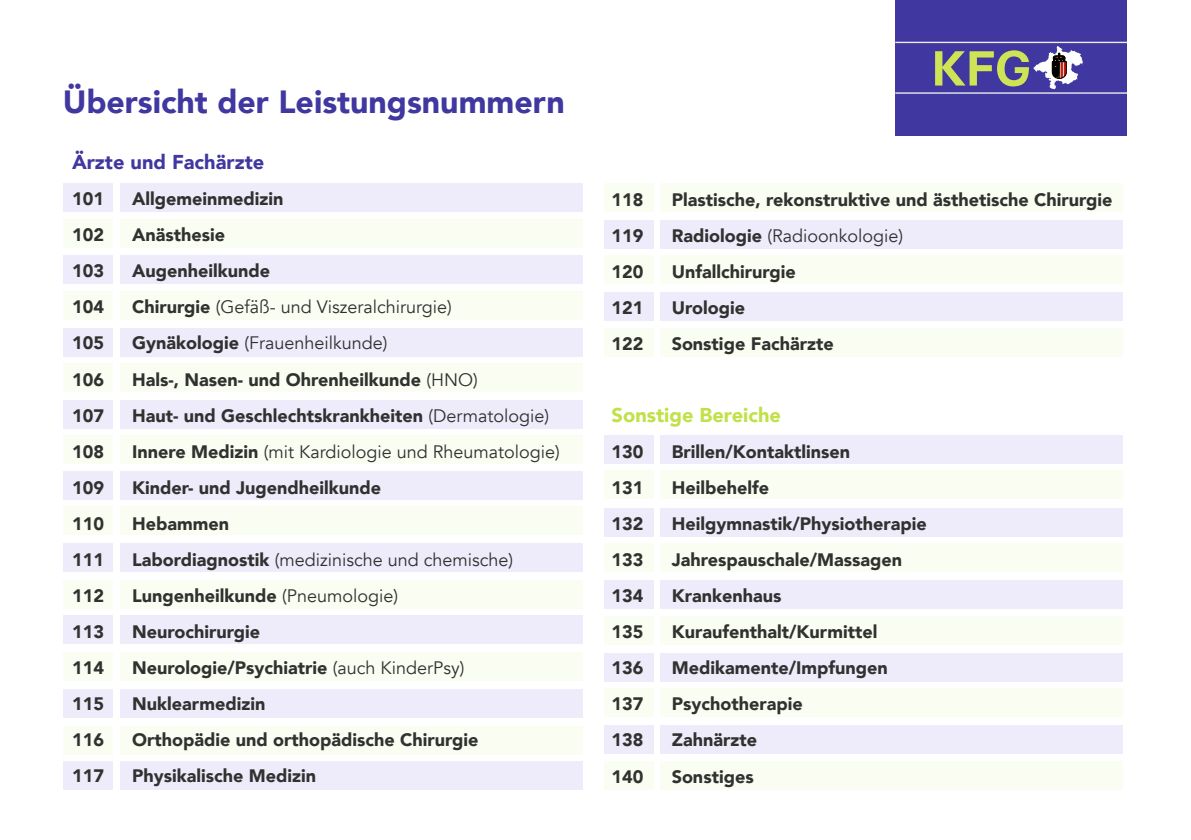
<style>
.page{position:relative;width:1191px;height:840px;background:#fff}
.page>*{position:absolute;margin:0;border:0;box-sizing:border-box;transform-origin:0 0}
.t1{font:900 32px "Avenir";color:#4038a0}
.t2{font:900 20px "Avenir";color:#4038a0}
.t3{font:900 20px "Avenir";color:#c2e047}
.t4{font:900 18px "Avenir";color:#313130}
.t5{font:18px "Avenir";color:#313130}
.s1{font-weight:900}
.s2{font-weight:400}
</style>
<div class="page">
<div style="left:63px;top:183px;width:50px;height:29px;background:#eeebfb"></div>
<div style="left:63px;top:219px;width:50px;height:28px;background:#fafdf2"></div>
<div style="left:63px;top:255px;width:50px;height:29px;background:#eeebfb"></div>
<div style="left:63px;top:291px;width:50px;height:28px;background:#fafdf2"></div>
<div style="left:120px;top:183px;width:462px;height:29px;background:#eeebfb"></div>
<div style="left:120px;top:219px;width:462px;height:28px;background:#fafdf2"></div>
<div style="left:120px;top:255px;width:462px;height:29px;background:#eeebfb"></div>
<div style="left:120px;top:291px;width:462px;height:28px;background:#fafdf2"></div>
<div style="left:604px;top:220px;width:49px;height:29px;background:#eeebfb"></div>
<div style="left:604px;top:255px;width:49px;height:29px;background:#fafdf2"></div>
<div style="left:604px;top:292px;width:49px;height:29px;background:#eeebfb"></div>
<div style="left:604px;top:327px;width:49px;height:29px;background:#fafdf2"></div>
<div style="left:660px;top:220px;width:463px;height:29px;background:#eeebfb"></div>
<div style="left:660px;top:255px;width:463px;height:29px;background:#fafdf2"></div>
<div style="left:660px;top:292px;width:463px;height:29px;background:#eeebfb"></div>
<div style="left:660px;top:327px;width:463px;height:29px;background:#fafdf2"></div>
<div style="left:63px;top:471px;width:50px;height:28px;background:#eeebfb"></div>
<div style="left:63px;top:506px;width:50px;height:28px;background:#fafdf2"></div>
<div style="left:63px;top:652px;width:50px;height:28px;background:#fafdf2"></div>
<div style="left:63px;top:543px;width:50px;height:28px;background:#eeebfb"></div>
<div style="left:63px;top:689px;width:50px;height:28px;background:#eeebfb"></div>
<div style="left:63px;top:579px;width:50px;height:29px;background:#fafdf2"></div>
<div style="left:63px;top:725px;width:50px;height:29px;background:#fafdf2"></div>
<div style="left:120px;top:471px;width:462px;height:28px;background:#eeebfb"></div>
<div style="left:120px;top:506px;width:462px;height:28px;background:#fafdf2"></div>
<div style="left:120px;top:652px;width:462px;height:28px;background:#fafdf2"></div>
<div style="left:120px;top:543px;width:462px;height:28px;background:#eeebfb"></div>
<div style="left:120px;top:689px;width:462px;height:28px;background:#eeebfb"></div>
<div style="left:120px;top:579px;width:462px;height:29px;background:#fafdf2"></div>
<div style="left:120px;top:725px;width:462px;height:29px;background:#fafdf2"></div>
<div style="left:604px;top:183px;width:49px;height:29px;background:#fafdf2"></div>
<div style="left:604px;top:760px;width:49px;height:28px;background:#fafdf2"></div>
<div style="left:660px;top:183px;width:463px;height:29px;background:#fafdf2"></div>
<div style="left:660px;top:760px;width:463px;height:28px;background:#fafdf2"></div>
<div style="left:63px;top:327px;width:50px;height:29px;background:#eeebfb"></div>
<div style="left:63px;top:363px;width:50px;height:28px;background:#fafdf2"></div>
<div style="left:63px;top:399px;width:50px;height:29px;background:#eeebfb"></div>
<div style="left:63px;top:435px;width:50px;height:28px;background:#fafdf2"></div>
<div style="left:120px;top:327px;width:462px;height:29px;background:#eeebfb"></div>
<div style="left:120px;top:363px;width:462px;height:28px;background:#fafdf2"></div>
<div style="left:120px;top:399px;width:462px;height:29px;background:#eeebfb"></div>
<div style="left:120px;top:435px;width:462px;height:28px;background:#fafdf2"></div>
<div style="left:604px;top:435px;width:49px;height:28px;background:#eeebfb"></div>
<div style="left:660px;top:435px;width:463px;height:28px;background:#eeebfb"></div>
<div style="left:604px;top:507px;width:49px;height:29px;background:#eeebfb"></div>
<div style="left:604px;top:543px;width:49px;height:28px;background:#fafdf2"></div>
<div style="left:604px;top:579px;width:49px;height:29px;background:#eeebfb"></div>
<div style="left:660px;top:507px;width:463px;height:29px;background:#eeebfb"></div>
<div style="left:660px;top:543px;width:463px;height:28px;background:#fafdf2"></div>
<div style="left:660px;top:579px;width:463px;height:29px;background:#eeebfb"></div>
<div style="left:604px;top:470px;width:49px;height:28px;background:#fafdf2"></div>
<div style="left:660px;top:470px;width:463px;height:28px;background:#fafdf2"></div>
<div style="left:604px;top:653px;width:49px;height:28px;background:#eeebfb"></div>
<div style="left:604px;top:688px;width:49px;height:28px;background:#fafdf2"></div>
<div style="left:604px;top:725px;width:49px;height:28px;background:#eeebfb"></div>
<div style="left:660px;top:653px;width:463px;height:28px;background:#eeebfb"></div>
<div style="left:660px;top:688px;width:463px;height:28px;background:#fafdf2"></div>
<div style="left:660px;top:725px;width:463px;height:28px;background:#eeebfb"></div>
<div style="left:604px;top:615px;width:49px;height:29px;background:#fafdf2"></div>
<div style="left:660px;top:615px;width:463px;height:29px;background:#fafdf2"></div>
<div style="left:63px;top:615px;width:50px;height:28px;background:#eeebfb"></div>
<div style="left:63px;top:761px;width:50px;height:28px;background:#eeebfb"></div>
<div style="left:120px;top:615px;width:462px;height:28px;background:#eeebfb"></div>
<div style="left:120px;top:761px;width:462px;height:28px;background:#eeebfb"></div>
<div style="left:895px;top:0;width:231px;height:136px;background:#4038a0"></div>
<hr style="left:895px;top:42px;width:232px;height:1px;background:#ececec">
<hr style="left:895px;top:92px;width:232px;height:2px;background:#ececec">
<svg style="left:935px;top:46px;width:147px;height:43px"></svg>
<h1 class="t1" style="left:63px;top:75px;width:503px">Übersicht der Leistungsnummern</h1>
<p class="t2" style="left:72px;top:145px;width:194px">Ärzte und Fachärzte</p>
<p class="t4" style="left:72px;top:183px;width:33px">101</p>
<p class="t4" style="left:132px;top:183px;width:153px">Allgemeinmedizin</p>
<p class="t4" style="left:72px;top:219px;width:33px">102</p>
<p class="t4" style="left:132px;top:219px;width:95px">Anästhesie</p>
<p class="t4" style="left:72px;top:255px;width:33px">103</p>
<p class="t4" style="left:132px;top:255px;width:140px">Augenheilkunde</p>
<p class="t4" style="left:72px;top:291px;width:33px">104</p>
<p class="t5" style="left:132px;top:296px;width:321px"><span class="s1">Chirurgie</span> (Gefäß- und Viszeralchirurgie)</p>
<p class="t4" style="left:72px;top:327px;width:33px">105</p>
<p class="t5" style="left:132px;top:332px;width:257px"><span class="s1">Gynäkologie</span> (Frauenheilkunde)</p>
<p class="t4" style="left:72px;top:363px;width:33px">106</p>
<p class="t4" style="left:132px;top:363px;width:347px">Hals-, Nasen- und Ohrenheilkunde <span class="s2">(HN O)</span></p>
<p class="t4" style="left:72px;top:399px;width:33px">107</p>
<p class="t4" style="left:132px;top:399px;width:418px">Haut- und Geschlechtskrankheiten <span class="s2">(Dermatologie)</span></p>
<p class="t4" style="left:72px;top:435px;width:33px">108</p>
<p class="t5" style="left:132px;top:440px;width:429px"><span class="s1">Innere Medizin</span> (mit Kardiologie und Rheumatologie)</p>
<p class="t4" style="left:72px;top:471px;width:33px">109</p>
<p class="t4" style="left:132px;top:471px;width:251px">Kinder- und Jugendheilkunde</p>
<p class="t4" style="left:72px;top:507px;width:33px">110</p>
<p class="t4" style="left:132px;top:507px;width:98px">Hebammen</p>
<p class="t4" style="left:72px;top:543px;width:33px">111</p>
<p class="t5" style="left:132px;top:548px;width:383px"><span class="s1">Labordiagnostik</span> (medizinische und chemische)</p>
<p class="t4" style="left:72px;top:579px;width:33px">112</p>
<p class="t4" style="left:132px;top:579px;width:268px">Lungenheilkunde <span class="s2">(Pneumologie)</span></p>
<p class="t4" style="left:72px;top:615px;width:33px">113</p>
<p class="t4" style="left:132px;top:615px;width:130px">Neurochirurgie</p>
<p class="t4" style="left:72px;top:651px;width:33px">114</p>
<p class="t4" style="left:132px;top:651px;width:334px">Neurologie/Psychiatrie <span class="s2">(auch KinderPsy)</span></p>
<p class="t4" style="left:72px;top:687px;width:33px">115</p>
<p class="t4" style="left:132px;top:687px;width:135px">Nuklearmedizin</p>
<p class="t4" style="left:72px;top:723px;width:33px">116</p>
<p class="t4" style="left:132px;top:723px;width:348px">Orthopädie und orthopädische Chirurgie</p>
<p class="t4" style="left:72px;top:759px;width:33px">117</p>
<p class="t4" style="left:132px;top:759px;width:186px">Physikalische Medizin</p>
<p class="t4" style="left:611px;top:184px;width:33px">118</p>
<p class="t4" style="left:671px;top:184px;width:442px">Plastische, rekonstruktive und ästhetische Chirurgie</p>
<p class="t4" style="left:611px;top:220px;width:33px">119</p>
<p class="t5" style="left:671px;top:225px;width:233px"><span class="s1">Radiologie</span> (Radioonkologie)</p>
<p class="t4" style="left:611px;top:256px;width:33px">120</p>
<p class="t4" style="left:671px;top:256px;width:126px">Unfallchirurgie</p>
<p class="t4" style="left:611px;top:292px;width:33px">121</p>
<p class="t4" style="left:671px;top:292px;width:75px">Urologie</p>
<p class="t4" style="left:611px;top:328px;width:33px">122</p>
<p class="t4" style="left:671px;top:328px;width:163px">Sonstige Fachärzte</p>
<p class="t3" style="left:611px;top:398px;width:171px">Sonstige Bereiche</p>
<p class="t4" style="left:611px;top:436px;width:33px">130</p>
<p class="t4" style="left:671px;top:436px;width:180px">Brillen/Kontaktlinsen</p>
<p class="t4" style="left:611px;top:472px;width:33px">131</p>
<p class="t4" style="left:671px;top:472px;width:99px">Heilbehelfe</p>
<p class="t4" style="left:611px;top:508px;width:33px">132</p>
<p class="t4" style="left:671px;top:508px;width:257px">Heilgymnastik/Physiotherapie</p>
<p class="t4" style="left:611px;top:544px;width:33px">133</p>
<p class="t4" style="left:671px;top:544px;width:232px">Jahrespauschale/Massagen</p>
<p class="t4" style="left:611px;top:580px;width:33px">134</p>
<p class="t4" style="left:671px;top:580px;width:111px">Krankenhaus</p>
<p class="t4" style="left:611px;top:616px;width:33px">135</p>
<p class="t4" style="left:671px;top:616px;width:207px">Kuraufenthalt/Kurmittel</p>
<p class="t4" style="left:611px;top:652px;width:33px">136</p>
<p class="t4" style="left:671px;top:652px;width:217px">Medikamente/Impfungen</p>
<p class="t4" style="left:611px;top:688px;width:33px">137</p>
<p class="t4" style="left:671px;top:688px;width:133px">Psychotherapie</p>
<p class="t4" style="left:611px;top:724px;width:33px">138</p>
<p class="t4" style="left:671px;top:724px;width:87px">Zahnärzte</p>
<p class="t4" style="left:611px;top:760px;width:33px">140</p>
<p class="t4" style="left:671px;top:760px;width:83px">Sonstiges</p>
</div>
